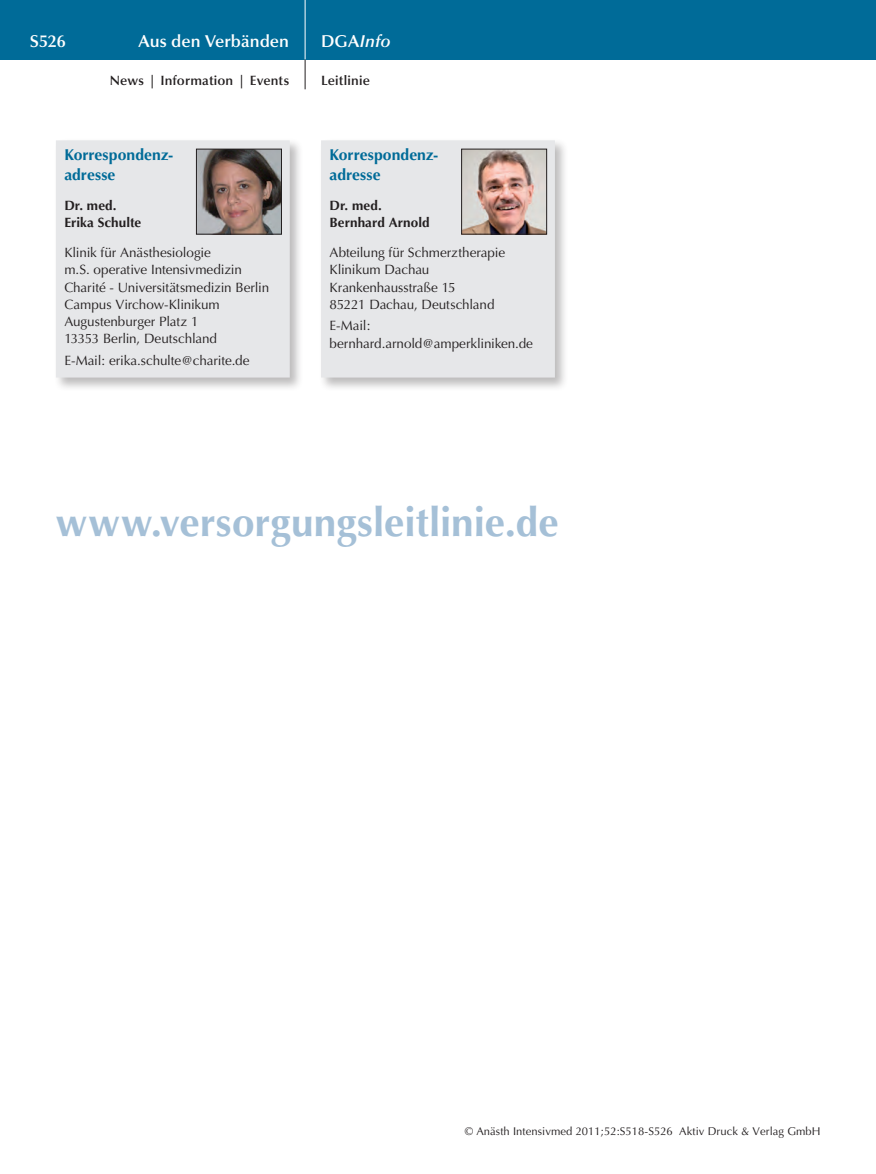
<style>
.page{position:relative;width:876px;height:1174px;background:#fff}
.page>*{position:absolute;margin:0;border:0;box-sizing:border-box;transform-origin:0 0}
.t1{font:700 40.5px "Optima";color:#a5c0d7}
.t2{font:600 17.25px "Optima";color:#fff}
.t3{font:italic 600 17.25px "Optima";color:#fff}
.t4{font:700 15.75px/19.5px "Optima";letter-spacing:.005em;color:#006b98}
.t5{font:13.5px/17.2px "Optima";letter-spacing:-.01em;color:#231f20}
.t6{font:700 13.5px/17.2px "Optima";letter-spacing:.005em;color:#231f20}
.t7{font:600 13.5px "Optima";letter-spacing:.01em;color:#231f20}
.t8{font:11.25px "Optima";letter-spacing:.005em;color:#231f20}
.s1{font-style:normal}
</style>
<div class="page">
<div style="left:0;top:0;width:876px;height:60px;background:#006b98"></div>
<hr style="left:305px;top:0;width:1px;height:60px;background:#fff">
<svg style="left:305px;top:60px;width:1px;height:29px"></svg>
<div style="left:54px;top:138px;width:250px;height:254px;background:#231f20;opacity:.3"></div>
<div style="left:56px;top:140px;width:234px;height:237px;background:#e6e7e9"></div>
<img style="left:198px;top:151px;width:82px;height:81px">
<div style="left:196px;top:149px;width:86px;height:85px;border:1px solid #231f20"></div>
<div style="left:319px;top:138px;width:250px;height:254px;background:#231f20;opacity:.3"></div>
<div style="left:321px;top:140px;width:234px;height:237px;background:#e6e7e9"></div>
<img style="left:463px;top:151px;width:82px;height:81px">
<div style="left:461px;top:149px;width:86px;height:85px;border:1px solid #231f20"></div>
<p class="t2" style="left:30px;top:31px;width:38px">S526</p>
<p class="t2" style="left:138px;top:31px;width:152px">Aus den Verbänden</p>
<p class="t3" style="left:321px;top:31px;width:71px"><span class="s1">DGA</span>Info</p>
<p class="t7" style="left:110px;top:73px;width:181px">News | Information | Events</p>
<p class="t7" style="left:321px;top:73px;width:50px">Leitlinie</p>
<p class="t4" style="left:64px;top:145px;width:110px">Korrespondenz&shy;adresse</p>
<p class="t6" style="left:64px;top:197px;width:78px">Dr. med.<br>Erika Schulte</p>
<p class="t5" style="left:64px;top:244px;width:206px">Klinik für Anästhesiologie<br>m.S. operative Intensivmedizin<br>Charité - Universitätsmedizin Berlin<br>Campus Virchow-Klinikum<br>Augustenburger Platz 1<br>13353 Berlin, Deutschland</p>
<p class="t5" style="left:64px;top:352px;width:187px">E-Mail: erika.schulte@charite.de</p>
<p class="t4" style="left:330px;top:145px;width:110px">Korrespondenz&shy;adresse</p>
<p class="t6" style="left:330px;top:197px;width:102px">Dr. med.<br>Bernhard Arnold</p>
<p class="t5" style="left:330px;top:244px;width:177px">Abteilung für Schmerztherapie<br>Klinikum Dachau<br>Krankenhausstraße 15<br>85221 Dachau, Deutschland</p>
<p class="t5" style="left:330px;top:317px;width:205px">E-Mail: bernhard.arnold@amperkliniken.de</p>
<h1 class="t1" style="left:56px;top:498px;width:504px">www.versorgungsleitlinie.de</h1>
<p class="t8" style="left:465px;top:1125px;width:357px">© Anästh Intensivmed 2011;52:S518-S526 Aktiv Druck &amp; Verlag GmbH</p>
</div>
